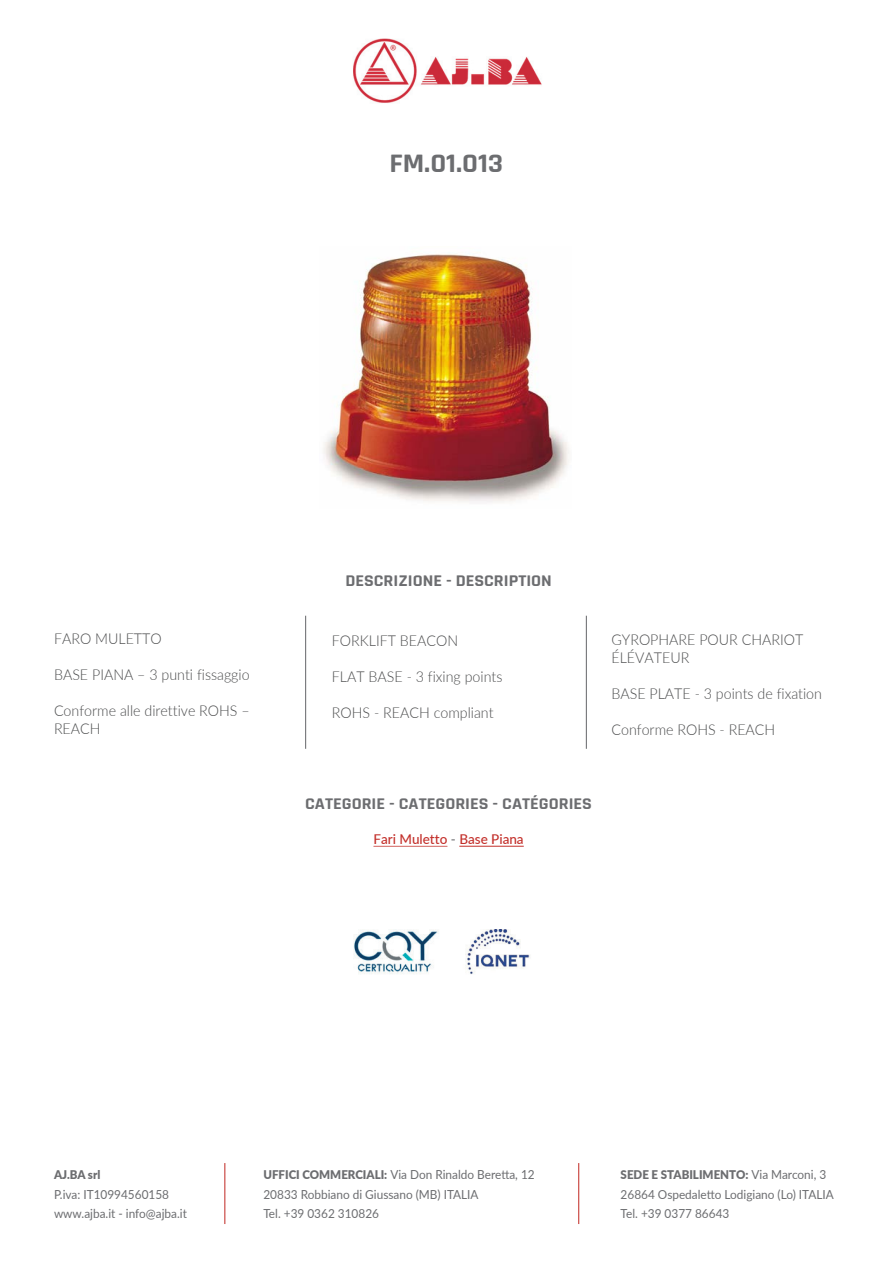
<style>
.page{position:relative;width:893px;height:1263px;background:#fff}
.page>*{position:absolute;margin:0;border:0;box-sizing:border-box;transform-origin:0 0}
.t1{font:700 27px "Rajdhani";color:#6c6d70;scale:1.1 1}
.t2{font:700 16.5px "Rajdhani";color:#6c6d70;scale:1.1 1}
.t3{font:300 15px/18px "Lato";color:#4b4c4d;scale:.95 1}
.t4{font:500 13.5px "Lato";color:#c3302b}
.t5{font:12.45px/19.5px "Lato";color:#6c6d70;scale:.95 1}
.t6{font:900 12px "Lato";color:#6c6d70;scale:.96 1}
.s1{color:#6c6d70}
.s2{font-weight:900;font-size:12px}
.s3{font-weight:400;font-size:12.45px}
</style>
<div class="page">
<img style="left:353px;top:38px;width:189px;height:65px">
<hr style="left:305px;top:616px;width:1px;height:133px;background:#6c6d70">
<hr style="left:586px;top:616px;width:1px;height:133px;background:#6c6d70">
<hr style="left:459px;top:846px;width:65px;height:1px;background:#c3302b">
<hr style="left:373px;top:846px;width:74px;height:1px;background:#c3302b">
<img style="left:353px;top:929px;width:86px;height:45px">
<img style="left:465px;top:929px;width:65px;height:45px">
<hr style="left:224px;top:1163px;width:1px;height:61px;background:#c3302b">
<hr style="left:578px;top:1163px;width:1px;height:61px;background:#c3302b">
<img style="left:323px;top:254px;width:246px;height:248px">
<h1 class="t1" style="left:389px;top:147px;width:105px">FM.01.013</h1>
<p class="t3" style="left:54px;top:629px;width:115px">FARO MULETTO</p>
<p class="t3" style="left:54px;top:665px;width:207px">BASE PIANA – 3 punti fissaggio</p>
<p class="t3" style="left:54px;top:701px;width:208px">Conforme alle direttive ROHS –<br>REACH</p>
<p class="t2" style="left:345px;top:571px;width:189px">DESCRIZIONE - DESCRIPTION</p>
<p class="t3" style="left:332px;top:631px;width:134px">FORKLIFT BEACON</p>
<p class="t3" style="left:332px;top:667px;width:181px">FLAT BASE - 3 fixing points</p>
<p class="t3" style="left:332px;top:703px;width:172px">ROHS - REACH compliant</p>
<p class="t3" style="left:611px;top:630px;width:204px">GYROPHARE POUR CHARIOT<br>ÉLÉVATEUR</p>
<p class="t3" style="left:611px;top:684px;width:223px">BASE PLATE - 3 points de fixation</p>
<p class="t3" style="left:611px;top:720px;width:174px">Conforme ROHS - REACH</p>
<p class="t2" style="left:305px;top:794px;width:262px">CATEGORIE - CATEGORIES - CATÉGORIES</p>
<p class="t4" style="left:373px;top:829px;width:152px">Fari Muletto <span class="s1">-</span> Base Piana</p>
<p class="t6" style="left:54px;top:1166px;width:50px">AJ.BA srl</p>
<p class="t5" style="left:54px;top:1184px;width:141px">P.iva: IT10994560158 www.ajba.it - info@ajba.it</p>
<p class="t5" style="left:263px;top:1165px;width:287px"><span class="s2">UFFICI COMMERCIALI:</span> Via Don Rinaldo Beretta, 12<br>20833 Robbiano di Giussano (MB) ITALIA<br>Tel. +39 0362 310826</p>
<p class="t6" style="left:621px;top:1166px;width:216px">SEDE E STABILIMENTO: <span class="s3">Via Marconi, 3</span></p>
<p class="t5" style="left:621px;top:1184px;width:226px">26864 Ospedaletto Lodigiano (Lo) ITALIA<br>Tel. +39 0377 86643</p>
</div>
